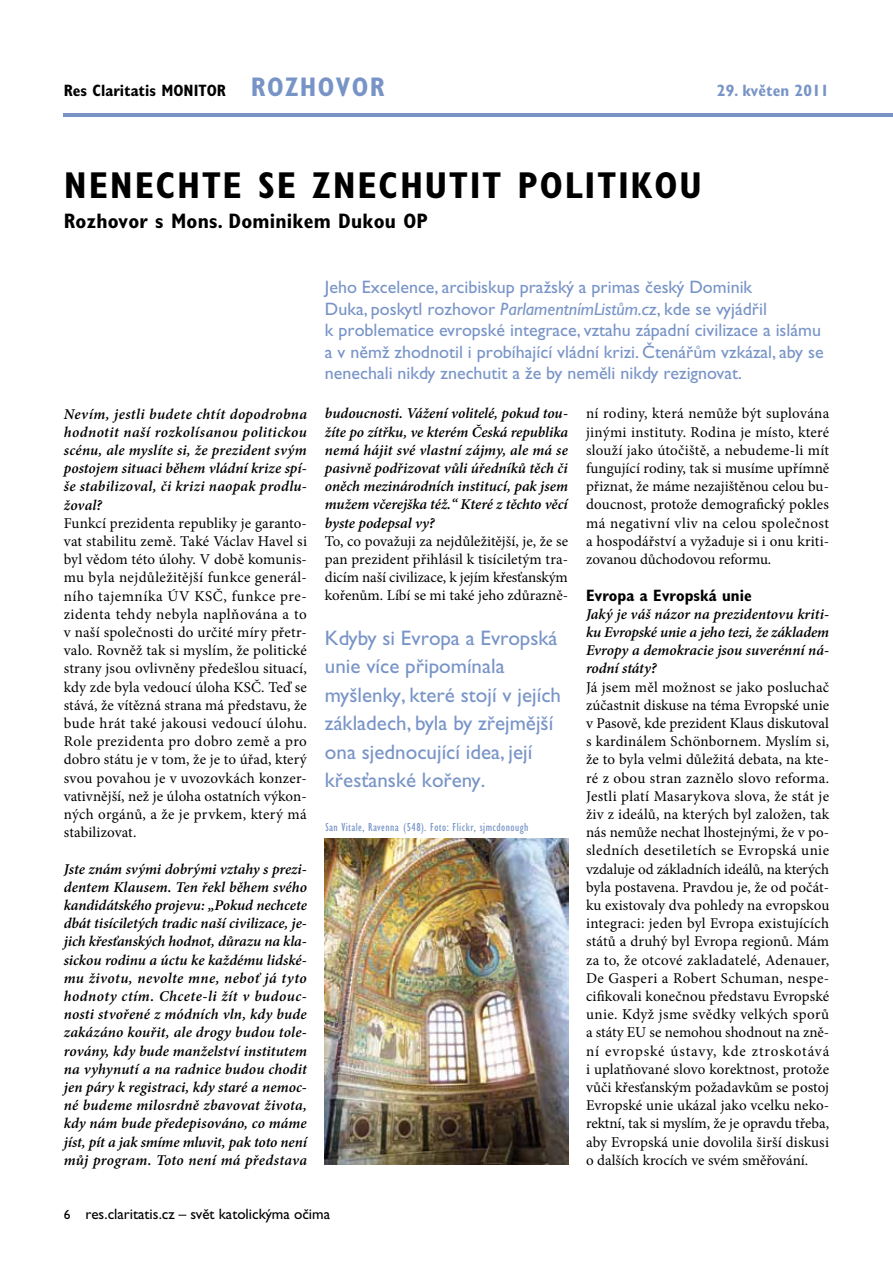
<style>
.page{position:relative;width:893px;height:1263px;background:#fff}
.page>*{position:absolute;margin:0;border:0;box-sizing:border-box;transform-origin:0 0}
.t1{font:700 condensed 37.5px "Gill Sans Std";letter-spacing:.05em;color:#000}
.t2{font:21px/28.5px "Gill Sans Std";color:#7894c7}
.t3{font:700 condensed 21px "Gill Sans Std";letter-spacing:.01em;color:#000}
.t4{font:18px/21.6px "Gill Sans Std";color:#7894c7}
.t5{font:700 condensed 16.5px "Gill Sans Std";color:#000}
.t6{font:700 condensed 16.5px "Gill Sans Std";color:#7894c7}
.t7{font:15px/18.1px "Minion Pro";color:#000;text-align:justify}
.t8{font:italic 600 15px/18.1px "Minion Pro";color:#000;text-align:justify}
.t9{font:15px "Gill Sans Std";color:#000}
.t10{font:condensed 12px "Gill Sans Std";letter-spacing:.035em;color:#7894c7}
.s1{font-size:27px;color:#7894c7}
.s2{font-style:italic}
.s3{font-size:13.5px}
</style>
<div class="page">
<hr style="left:64px;top:113px;width:829px;height:4px;background:#7894c7">
<img style="left:324px;top:839px;width:245px;height:326px">
<p class="t5" style="left:64px;top:81px;width:205px">Res Claritatis MONITOR <span class="s1">rozhovor</span></p>
<p class="t6" style="left:717px;top:81px;width:114px">29. květen 2011</p>
<h1 class="t1" style="left:64px;top:162px;width:639px">NENECHTE SE ZNECHUTIT POLITIKOU</h1>
<h2 class="t3" style="left:64px;top:208px;width:366px">Rozhovor s Mons. Dominikem Dukou OP</h2>
<p class="t8" style="left:64px;top:405px;width:245px">Nevím, jestli budete chtít dopodrobna hodnotit naší rozkolísanou politickou scénu, ale myslíte si, že prezident svým postojem situaci během vládní krize spí&shy;še stabilizoval, či krizi naopak prodlu&shy;žoval?</p>
<p class="t7" style="left:64px;top:514px;width:245px">Funkcí prezidenta republiky je garanto&shy;vat stabilitu země. Také Václav Havel si byl vědom této úlohy. V době komunis&shy;mu byla nejdůležitější funkce generál&shy;ního tajemníka ÚV KSČ, funkce pre&shy;zidenta tehdy nebyla naplňována a to v naší společnosti do určité míry přetr&shy;valo. Rovněž tak si myslím, že politické strany jsou ovlivněny předešlou situací, kdy zde byla vedoucí úloha KSČ. Teď se stává, že vítězná strana má představu, že bude hrát také jakousi vedoucí úlohu.<br>Role prezidenta pro dobro země a pro dobro státu je v tom, že je to úřad, který svou povahou je v uvozovkách konzer&shy;vativnější, než je úloha ostatních výkon&shy;ných orgánů, a že je prvkem, který má stabilizovat.</p>
<p class="t8" style="left:64px;top:859px;width:245px">Jste znám svými dobrými vztahy s prezi&shy;dentem Klausem. Ten řekl během svého kandidátského projevu: „Pokud nechcete dbát tisíciletých tradic naší civilizace, je&shy;jich křesťanských hodnot, důrazu na kla&shy;sickou rodinu a úctu ke každému lidské&shy;mu životu, nevolte mne, neboť já tyto hodnoty ctím. Chcete-li žít v budouc&shy;nosti stvořené z módních vln, kdy bude zakázáno kouřit, ale drogy budou tole&shy;rovány, kdy bude manželství institutem na vyhynutí a na radnice budou chodit jen páry k registraci, kdy staré a nemoc&shy;né budeme milosrdně zbavovat života, kdy nám bude předepisováno, co máme jíst, pít a jak smíme mluvit, pak toto není můj program. Toto není má představa</p>
<p class="t4" style="left:325px;top:276px;width:500px">Jeho Excelence, arcibiskup pražský a primas český Dominik<br>Duka, poskytl rozhovor <span class="s2">ParlamentnímListům.cz</span>, kde se vyjádřil<br>k problematice evropské integrace, vztahu západní civilizace a islámu a v němž zhodnotil i probíhající vládní krizi. Čtenářům vzkázal, aby se nenechali nikdy znechutit a že by neměli nikdy rezignovat.</p>
<p class="t8" style="left:325px;top:404px;width:245px">budoucnosti. Vážení volitelé, pokud tou&shy;žíte po zítřku, ve kterém Česká republika nemá hájit své vlastní zájmy, ale má se pasivně podřizovat vůli úředníků těch či oněch mezinárodních institucí, pak jsem mužem včerejška též.“ Které z těchto věcí byste podepsal vy?</p>
<p class="t7" style="left:325px;top:532px;width:245px">To, co považuji za nejdůležitější, je, že se pan prezident přihlásil k tisíciletým tra&shy;dicím naší civilizace, k jejím křesťanským kořenům. Líbí se mi také jeho zdůrazně-</p>
<h2 class="t2" style="left:325px;top:624px;width:238px">Kdyby si Evropa a Evropská unie více připomínala myšlenky, které stojí v jejích základech, byla by zřejmější ona sjednocující idea, její křesťanské kořeny.</h2>
<p class="t10" style="left:325px;top:821px;width:205px">San Vitale, Ravenna (548). Foto: Flickr, sjmcdonough</p>
<p class="t7" style="left:586px;top:405px;width:245px">ní rodiny, která nemůže být suplována jinými instituty. Rodina je místo, které slouží jako útočiště, a nebudeme-li mít fungující rodiny, tak si musíme upřímně přiznat, že máme nezajištěnou celou bu&shy;doucnost, protože demografický pokles má negativní vliv na celou společnost a hospodářství a vyžaduje si i onu kriti&shy;zovanou důchodovou reformu.</p>
<p class="t5" style="left:586px;top:585px;width:167px">Evropa a Evropská unie</p>
<p class="t8" style="left:586px;top:605px;width:245px">Jaký je váš názor na prezidentovu kriti&shy;ku Evropské unie a jeho tezi, že základem Evropy a demokracie jsou suverénní ná&shy;rodní státy?</p>
<p class="t7" style="left:586px;top:678px;width:245px">Já jsem měl možnost se jako posluchač zúčastnit diskuse na téma Evropské unie v Pasově, kde prezident Klaus diskutoval s kardinálem Schönbornem. Myslím si, že to byla velmi důležitá debata, na kte&shy;ré z obou stran zaznělo slovo reforma.<br>Jestli platí Masarykova slova, že stát je živ z ideálů, na kterých byl založen, tak nás nemůže nechat lhostejnými, že v po&shy;sledních desetiletích se Evropská unie vzdaluje od základních ideálů, na kterých byla postavena. Pravdou je, že od počát&shy;ku existovaly dva pohledy na evropskou integraci: jeden byl Evropa existujících států a druhý byl Evropa regionů. Mám za to, že otcové zakladatelé, Adenauer, De Gasperi a Robert Schuman, nespe&shy;cifikovali konečnou představu Evropské unie. Když jsme svědky velkých sporů a státy EU se nemohou shodnout na zně&shy;ní evropské ústavy, kde ztroskotává i uplatňované slovo korektnost, protože vůči křesťanským požadavkům se postoj Evropské unie ukázal jako vcelku neko&shy;rektní, tak si myslím, že je opravdu třeba, aby Evropská unie dovolila širší diskusi o dalších krocích ve svém směřování.</p>
<p class="t9" style="left:64px;top:1206px;width:268px"><span class="s3">6</span> res.claritatis.cz – svět katolickýma očima</p>
</div>
